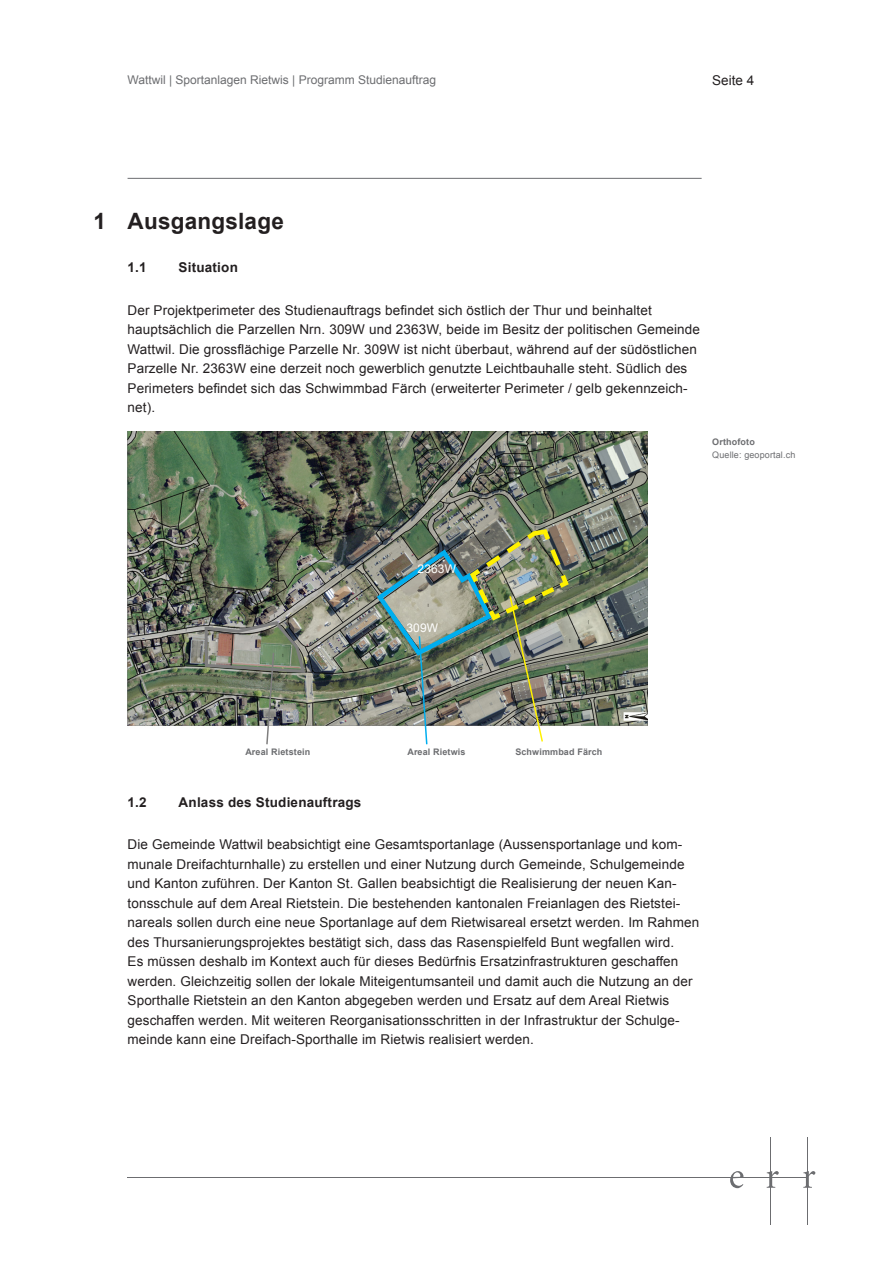
<style>
.page{position:relative;width:893px;height:1263px;background:#fff}
.page>*{position:absolute;margin:0;border:0;box-sizing:border-box;transform-origin:0 0}
.t1{font:700 22.5px "Arial";letter-spacing:.01em;color:#231f20}
.Lauftext_mit_4mm_Abs{font:13.5px/19.5px "Arial";letter-spacing:.01em;color:#231f20}
.t2{font:700 13.5px "Arial";letter-spacing:.015em;color:#231f20}
.t3{font:12px "Arial";color:#6c6d70}
.Lauftext_ohne_8_mm_A{font:12px "Arial";letter-spacing:.01em;color:#fffefa}
.Lauftext_ohne_8_mm_A-2{font:12px "Arial";color:#fff}
.Titel_Marginalspalte{font:700 9px "Arial";letter-spacing:.015em;color:#6c6d70}
.Marginalspalte{font:9px "Arial";letter-spacing:.015em;color:#6c6d70}
</style>
<div class="page">
<hr style="left:807px;top:1137px;width:1px;height:88px;background:#6c6d70">
<hr style="left:770px;top:1137px;width:1px;height:88px;background:#6c6d70">
<hr style="left:128px;top:1177px;width:680px;height:1px;background:#6c6d70">
<svg style="left:730px;top:1171px;width:13px;height:17px"></svg>
<svg style="left:767px;top:1171px;width:12px;height:17px"></svg>
<svg style="left:803px;top:1171px;width:12px;height:17px"></svg>
<hr style="left:128px;top:178px;width:574px;height:1px;background:#6c6d70">
<img style="left:128px;top:432px;width:519px;height:294px">
<img style="left:203px;top:619px;width:104px;height:126px">
<img style="left:374px;top:527px;width:198px;height:218px">
<p class="t3" style="left:128px;top:72px;width:310px">Wattwil | Sportanlagen Rietwis | Programm Studienauftrag</p>
<p class="Lauftext_mit_4mm_Abs" style="left:712px;top:71px;width:44px">Seite 4</p>
<p class="t1" style="left:94px;top:206px;width:192px">1 Ausgangslage</p>
<p class="t2" style="left:128px;top:259px;width:21px">1.1</p>
<p class="t2" style="left:179px;top:259px;width:61px">Situation</p>
<p class="Lauftext_mit_4mm_Abs" style="left:128px;top:300px;width:574px">Der Projektperimeter des Studienauftrags befindet sich östlich der Thur und beinhaltet hauptsächlich die Parzellen Nrn. 309W und 2363W, beide im Besitz der politischen Gemeinde Wattwil. Die grossflächige Parzelle Nr. 309W ist nicht überbaut, während auf der südöstlichen Parzelle Nr. 2363W eine derzeit noch gewerblich genutzte Leichtbauhalle steht. Südlich des Perimeters befindet sich das Schwimmbad Färch (erweiterter Perimeter / gelb gekennzeich&shy;net).</p>
<p class="Titel_Marginalspalte" style="left:712px;top:436px;width:44px">Orthofoto</p>
<p class="Marginalspalte" style="left:712px;top:449px;width:85px">Quelle: geoportal.ch</p>
<p class="Lauftext_ohne_8_mm_A" style="left:418px;top:561px;width:40px">2363W</p>
<p class="Lauftext_ohne_8_mm_A-2" style="left:406px;top:620px;width:33px">309W</p>
<p class="Titel_Marginalspalte" style="left:245px;top:746px;width:66px">Areal Rietstein</p>
<p class="Titel_Marginalspalte" style="left:407px;top:746px;width:60px">Areal Rietwis</p>
<p class="Titel_Marginalspalte" style="left:515px;top:746px;width:89px">Schwimmbad Färch</p>
<p class="t2" style="left:128px;top:793px;width:21px">1.2</p>
<p class="t2" style="left:179px;top:793px;width:184px">Anlass des Studienauftrags</p>
<p class="Lauftext_mit_4mm_Abs" style="left:128px;top:835px;width:573px">Die Gemeinde Wattwil beabsichtigt eine Gesamtsportanlage (Aussensportanlage und kom&shy;munale Dreifachturnhalle) zu erstellen und einer Nutzung durch Gemeinde, Schulgemeinde und Kanton zuführen. Der Kanton St. Gallen beabsichtigt die Realisierung der neuen Kan&shy;tonsschule auf dem Areal Rietstein. Die bestehenden kantonalen Freianlagen des Rietstei&shy;nareals sollen durch eine neue Sportanlage auf dem Rietwisareal ersetzt werden. Im Rahmen des Thursanierungsprojektes bestätigt sich, dass das Rasenspielfeld Bunt wegfallen wird.<br>Es müssen deshalb im Kontext auch für dieses Bedürfnis Ersatzinfrastrukturen geschaffen werden. Gleichzeitig sollen der lokale Miteigentumsanteil und damit auch die Nutzung an der Sporthalle Rietstein an den Kanton abgegeben werden und Ersatz auf dem Areal Rietwis geschaffen werden. Mit weiteren Reorganisationsschritten in der Infrastruktur der Schulge&shy;meinde kann eine Dreifach-Sporthalle im Rietwis realisiert werden.</p>
</div>
